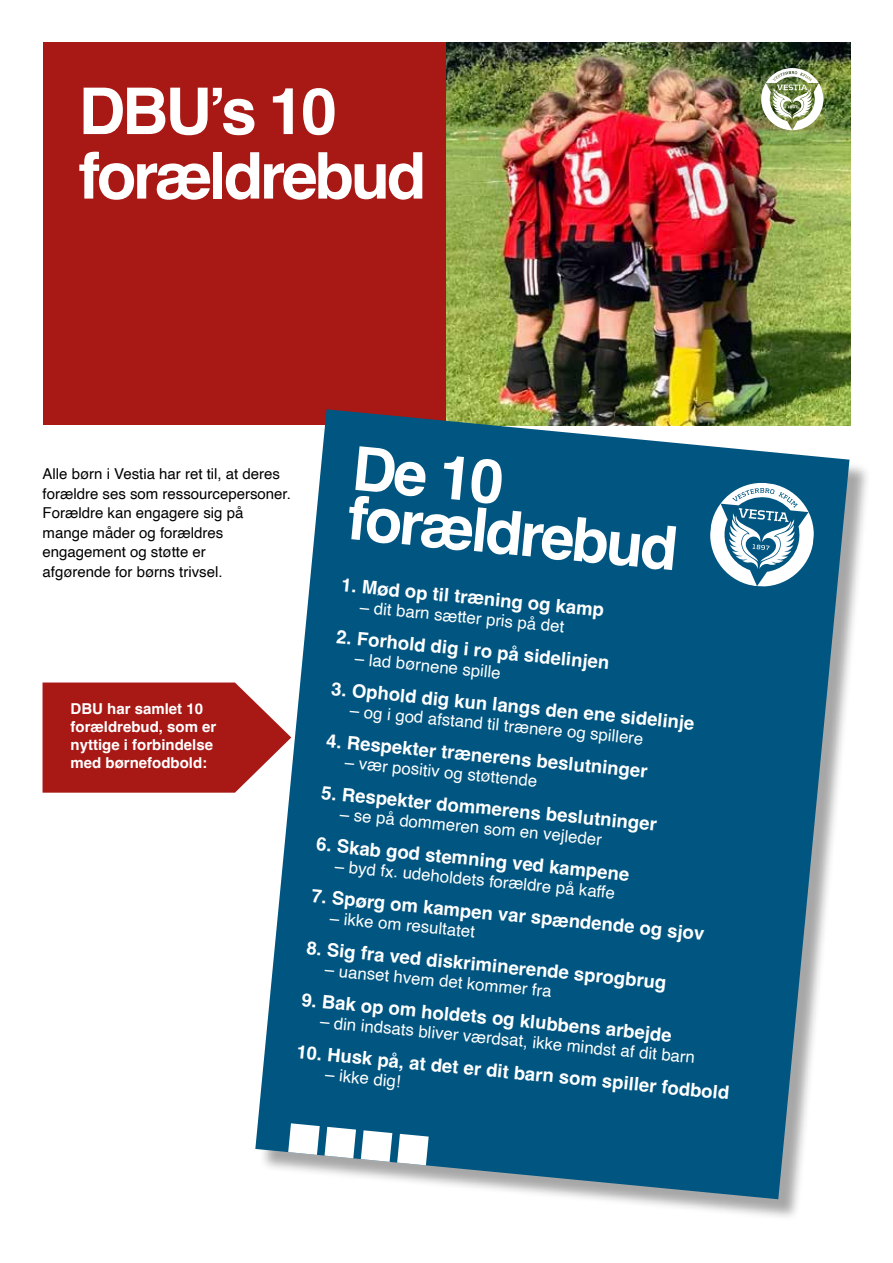
<style>
.page{position:relative;width:893px;height:1263px;background:#fff}
.page>*{position:absolute;margin:0;border:0;box-sizing:border-box;transform-origin:0 0}
.t1{font:700 64.5px/64.5px "Helvetica";letter-spacing:-.05em;color:#fff}
.t2{font:700 60.9px/48.8px "Helvetica";color:#fff}
.t3{font:700 18.6px "Helvetica";color:#fff}
.t4{font:16.8px "Helvetica";color:#fff}
.t5{font:15px/19.5px "Helvetica";color:#000}
.t6{font:700 15px/18px "Helvetica";color:#fff}
</style>
<div class="page">
<div style="left:43px;top:43px;width:403px;height:382px;background:#a81815"></div>
<div style="left:43px;top:682px;width:212px;height:111px;background:#a81815"></div>
<img style="left:446px;top:43px;width:404px;height:370px">
<div style="left:259px;top:413px;width:613px;height:809px;background:#000;opacity:.35"></div>
<svg style="left:255px;top:409px;width:594px;height:790px;fill:#005681"></svg>
<svg style="left:708px;top:480px;width:108px;height:109px"></svg>
<svg style="left:288px;top:1123px;width:141px;height:42px"></svg>
<img style="left:761px;top:68px;width:62px;height:62px">
<h1 class="t1" style="left:79px;top:86px;width:349px">DBU’s 10 forældrebud</h1>
<h2 class="t2" style="left:355px;top:450px;width:333px;rotate:6deg">De 10 forældrebud</h2>
<p class="t5" style="left:43px;top:464px;width:250px">Alle børn i Vestia har ret til, at deres forældre ses som ressourcepersoner.<br>Forældre kan engagere sig på mange måder og forældres engagement og støtte er<br>afgørende for børns trivsel.</p>
<p class="t3" style="left:343px;top:572px;width:265px;rotate:6deg">1. Mød op til træning og kamp</p>
<p class="t4" style="left:362px;top:593px;width:207px;rotate:6deg">– dit barn sætter pris på det</p>
<p class="t3" style="left:338px;top:624px;width:275px;rotate:6deg">2. Forhold dig i ro på sidelinjen</p>
<p class="t4" style="left:357px;top:645px;width:148px;rotate:6deg">– lad børnene spille</p>
<p class="t3" style="left:333px;top:675px;width:366px;rotate:6deg">3. Ophold dig kun langs den ene sidelinje</p>
<p class="t6" style="left:71px;top:701px;width:147px">DBU har samlet 10 forældrebud, som er nyttige i forbindelse med børnefodbold:</p>
<p class="t4" style="left:352px;top:696px;width:296px;rotate:6deg">– og i god afstand til trænere og spillere</p>
<p class="t3" style="left:328px;top:728px;width:324px;rotate:6deg">4. Respekter trænerens beslutninger</p>
<p class="t4" style="left:347px;top:748px;width:194px;rotate:6deg">– vær positiv og støttende</p>
<p class="t3" style="left:323px;top:779px;width:338px;rotate:6deg">5. Respekter dommerens beslutninger</p>
<p class="t4" style="left:342px;top:800px;width:264px;rotate:6deg">– se på dommeren som en vejleder</p>
<p class="t3" style="left:318px;top:831px;width:316px;rotate:6deg">6. Skab god stemning ved kampene</p>
<p class="t4" style="left:337px;top:852px;width:283px;rotate:6deg">– byd fx. udeholdets forældre på kaffe</p>
<p class="t3" style="left:313px;top:883px;width:396px;rotate:6deg">7. Spørg om kampen var spændende og sjov</p>
<p class="t4" style="left:332px;top:904px;width:147px;rotate:6deg">– ikke om resultatet</p>
<p class="t3" style="left:308px;top:935px;width:363px;rotate:6deg">8. Sig fra ved diskriminerende sprogbrug</p>
<p class="t4" style="left:327px;top:956px;width:229px;rotate:6deg">– uanset hvem det kommer fra</p>
<p class="t3" style="left:303px;top:986px;width:373px;rotate:6deg">9. Bak op om holdets og klubbens arbejde</p>
<p class="t4" style="left:322px;top:1007px;width:378px;rotate:6deg">– din indsats bliver værdsat, ikke mindst af dit barn</p>
<p class="t3" style="left:298px;top:1038px;width:436px;rotate:6deg">10. Husk på, at det er dit barn som spiller fodbold</p>
<p class="t4" style="left:327px;top:1061px;width:77px;rotate:6deg">– ikke dig!</p>
</div>
